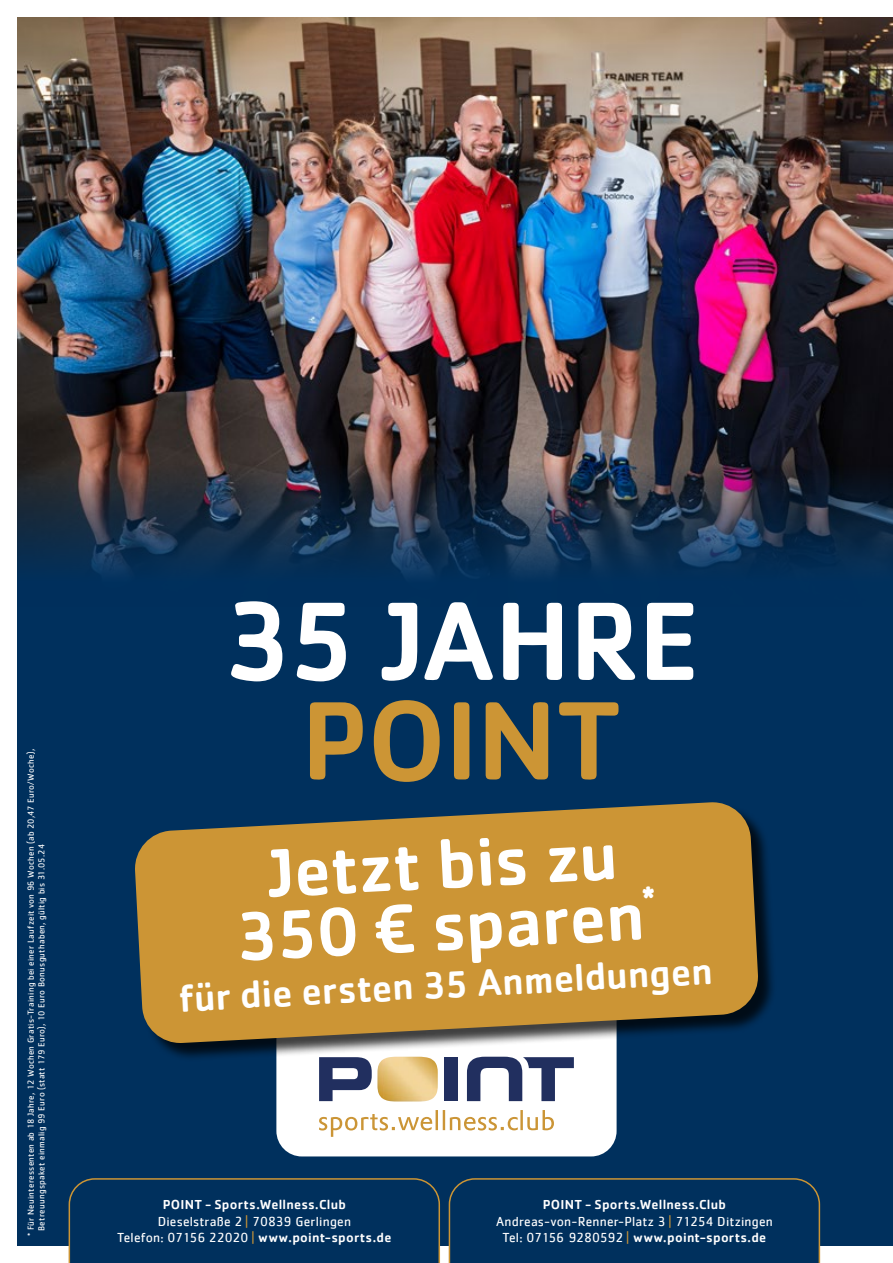
<style>
.page{position:relative;width:893px;height:1263px;background:#fff}
.page>*{position:absolute;margin:0;border:0;box-sizing:border-box;transform-origin:0 0}
.t1{font:500 115.5px "Cachet Std";letter-spacing:-.02em;color:#fff}
.t2{font:500 115.5px "Cachet Std";letter-spacing:-.015em;color:#cc9535}
.t3{font:500 70.65px/61.9px "Cachet Std";color:#fff;text-align:center}
.t4{font:500 39px "Cachet Std";color:#fff}
.t5{font:500 13.5px "Cachet Std";letter-spacing:.015em;color:#fff}
.t6{font:13.5px "Cachet";letter-spacing:.015em;color:#fff}
.t7{font:9px/10.8px "Cachet";letter-spacing:.03em;color:#fff}
.s1{color:#cc9535}
.s2{font-family:"Cachet";font-weight:400}
.s3{font-family:"Cachet";font-weight:400;color:#cc9535}
</style>
<div class="page">
<div style="left:17px;top:17px;width:876px;height:1229px;background:#00305d"></div>
<img style="left:17px;top:17px;width:876px;height:559px">
<svg style="left:68px;top:1178px;width:372px;height:85px"></svg>
<svg style="left:448px;top:1178px;width:373px;height:85px"></svg>
<div style="left:276px;top:1062px;width:341px;height:94px;background:#fff"></div>
<svg style="left:319px;top:1062px;width:53px;height:39px;background:#717a99"></svg>
<img style="left:377px;top:1062px;width:61px;height:39px">
<div style="left:445px;top:1057px;width:13px;height:44px;background:#212f5f"></div>
<svg style="left:467px;top:1062px;width:107px;height:39px;background:#979eb4"></svg>
<svg style="left:319px;top:1110px;width:235px;height:27px;background:#f4ead7"></svg>
<div style="left:137px;top:804px;width:639px;height:258px;background:#000;opacity:.75"></div>
<svg style="left:135px;top:802px;width:624px;height:242px;background:#b3883a"></svg>
<p class="t7" style="left:25px;top:1231px;width:483px;text-indent:-5px;rotate:-90deg">* Für Neuinteressenten ab 18 Jahre, 12 Wochen Gratis-Training bei einer Laufzeit von 96 Wochen (ab 20,47 Euro/Woche),<br>Betreuungspaket einmalig 99 Euro (statt 179 Euro), 10 Euro Bonusguthaben, gültig bis 31.05.24</p>
<h1 class="t1" style="left:223px;top:570px;width:479px">35 JAHRE</h1>
<h1 class="t2" style="left:301px;top:670px;width:322px">POINT</h1>
<h2 class="t3" style="left:230px;top:842px;width:424px;rotate:-3deg">Jetzt bis zu<br>350 € sparen<sup>*</sup></h2>
<h3 class="t4" style="left:178px;top:974px;width:536px;rotate:-3deg">für die ersten 35 Anmeldungen</h3>
<h3 class="t5" style="left:163px;top:1196px;width:185px">POINT - Sports.Wellness.Club</h3>
<h3 class="t6" style="left:158px;top:1213px;width:195px">Dieselstraße 2 <span class="s1">|</span> 70839 Gerlingen</h3>
<h3 class="t5" style="left:117px;top:1229px;width:276px"><span class="s2">Telefon: 07156 22020</span> <span class="s3">|</span> www.point-sports.de</h3>
<h3 class="t5" style="left:543px;top:1196px;width:185px">POINT - Sports.Wellness.Club</h3>
<h3 class="t6" style="left:496px;top:1213px;width:278px">Andreas-von-Renner-Platz 3 <span class="s1">|</span> 71254 Ditzingen</h3>
<h3 class="t5" style="left:503px;top:1229px;width:265px"><span class="s2">Tel: 07156 9280592</span> <span class="s3">|</span> www.point-sports.de</h3>
</div>
